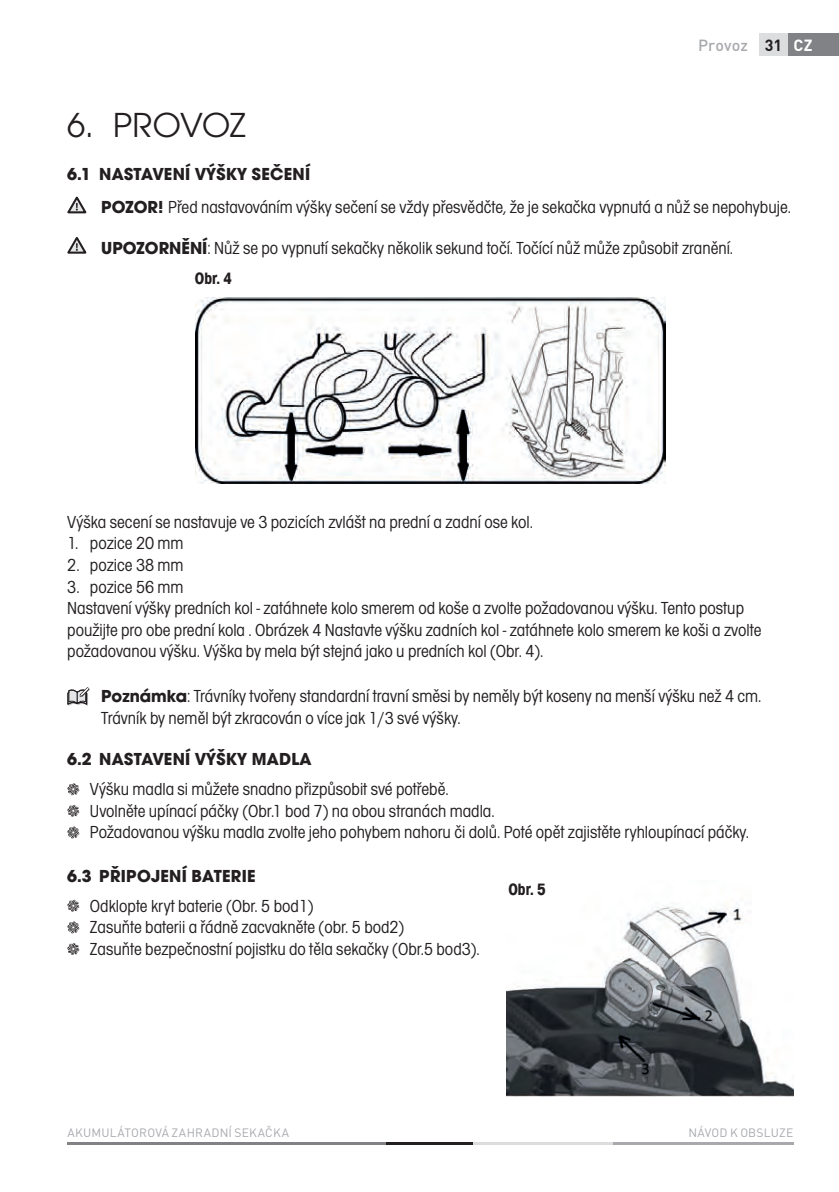
<style>
.page{position:relative;width:839px;height:1192px;background:#fff}
.page>*{position:absolute;margin:0;border:0;box-sizing:border-box;transform-origin:0 0}
.t1{font:36px "Avant Gar Got Itc TOT Boo";letter-spacing:-.015em;color:#231f20}
.t2{font:18px/21.6px "Avant Gar Got Itc TOT Boo Con";color:#231f20}
.t3{font:700 18px "Avant Gar Got Itc TOT";letter-spacing:.015em;color:#231f20}
.t4{font:17px "Avant Gar Got Itc TOT Bol Con";color:#231f20}
.t5{font:500 16px "DIN Pro";letter-spacing:.005em;color:#a8a9ad}
.t6{font:700 16px "DIN Pro";color:#fff}
.t7{font:12px "DIN Pro";letter-spacing:.015em;color:#a8a9ad}
.s1{font-weight:700;color:#231f20}
.s2{font-family:"Avant Gar Got Itc TOT";font-weight:700}
</style>
<div class="page">
<hr style="left:612px;top:1142px;width:181px;height:2px;background:#a8a9ad">
<hr style="left:473px;top:1142px;width:139px;height:2px;background:#dcdddf">
<hr style="left:67px;top:1142px;width:319px;height:2px;background:#808285">
<hr style="left:386px;top:1142px;width:87px;height:2px;background:#231f20">
<div style="left:787px;top:33px;width:52px;height:23px;background:#808285"></div>
<div style="left:759px;top:33px;width:28px;height:23px;background:#dcdddf"></div>
<svg style="left:67px;top:196px;width:19px;height:17px"></svg>
<svg style="left:67px;top:237px;width:19px;height:17px"></svg>
<img style="left:196px;top:297px;width:469px;height:186px">
<svg style="left:67px;top:687px;width:23px;height:19px"></svg>
<svg style="left:67px;top:783px;width:12px;height:12px"></svg>
<svg style="left:67px;top:804px;width:12px;height:12px"></svg>
<svg style="left:67px;top:826px;width:12px;height:12px"></svg>
<svg style="left:67px;top:899px;width:12px;height:12px"></svg>
<svg style="left:67px;top:921px;width:12px;height:12px"></svg>
<svg style="left:67px;top:943px;width:12px;height:12px"></svg>
<img style="left:506px;top:903px;width:287px;height:193px">
<p class="t5" style="left:698px;top:40px;width:85px">Provoz <span class="s1">31</span></p>
<p class="t6" style="left:793px;top:39px;width:21px">CZ</p>
<h1 class="t1" style="left:67px;top:112px;width:180px">6. PROVOZ</h1>
<p class="t3" style="left:67px;top:168px;width:244px">6.1 NASTAVENÍ VÝŠKY SEČENÍ</p>
<p class="t2" style="left:101px;top:198px;width:691px"><span class="s2">POZOR!</span> Před nastavováním výšky sečení se vždy přesvědčte, že je sekačka vypnutá a nůž se nepohybuje.</p>
<p class="t2" style="left:101px;top:238px;width:633px"><span class="s2">UPOZORNĚNÍ</span>: Nůž se po vypnutí sekačky několik sekund točí. Točící nůž může způsobit zranění.</p>
<p class="t4" style="left:195px;top:272px;width:39px">Obr. 4</p>
<p class="t2" style="left:67px;top:512px;width:467px">Výška secení se nastavuje ve 3 pozicích zvlášt na prední a zadní ose kol.</p>
<p class="t2" style="left:67px;top:534px;width:118px">1. pozice 20 mm</p>
<p class="t2" style="left:67px;top:556px;width:118px">2. pozice 38 mm</p>
<p class="t2" style="left:67px;top:577px;width:695px">3. pozice 56 mm<br>Nastavení výšky predních kol - zatáhnete kolo smerem od koše a zvolte požadovanou výšku. Tento postup použijte pro obe prední kola . Obrázek 4 Nastavte výšku zadních kol - zatáhnete kolo smerem ke koši a zvolte požadovanou výšku. Výška by mela být stejná jako u predních kol (Obr. 4).</p>
<p class="t2" style="left:101px;top:686px;width:661px"><span class="s2">Poznámka</span>: Trávníky tvořeny standardní travní směsi by neměly být koseny na menší výšku než 4 cm.<br>Trávník by neměl být zkracován o více jak 1/3 své výšky.</p>
<p class="t3" style="left:67px;top:752px;width:246px">6.2 NASTAVENÍ VÝŠKY MADLA</p>
<p class="t2" style="left:90px;top:780px;width:660px">Výšku madla si můžete snadno přizpůsobit své potřebě.<br>Uvolněte upínací páčky (Obr.1 bod 7) na obou stranách madla.<br>Požadovanou výšku madla zvolte jeho pohybem nahoru či dolů. Poté opět zajistěte ryhloupínací páčky.</p>
<p class="t3" style="left:67px;top:869px;width:190px">6.3 PŘIPOJENÍ BATERIE</p>
<p class="t2" style="left:90px;top:896px;width:391px">Odklopte kryt baterie (Obr. 5 bod1)<br>Zasuňte baterii a řádně zacvakněte (obr. 5 bod2)<br>Zasuňte bezpečnostní pojistku do těla sekačky (Obr.5 bod3).</p>
<p class="t4" style="left:508px;top:882px;width:39px">Obr. 5</p>
<p class="t7" style="left:67px;top:1127px;width:223px">AKUMULÁTOROVÁ ZAHRADNÍ SEKAČKA</p>
<p class="t7" style="left:688px;top:1127px;width:106px">NÁVOD K OBSLUZE</p>
</div>
